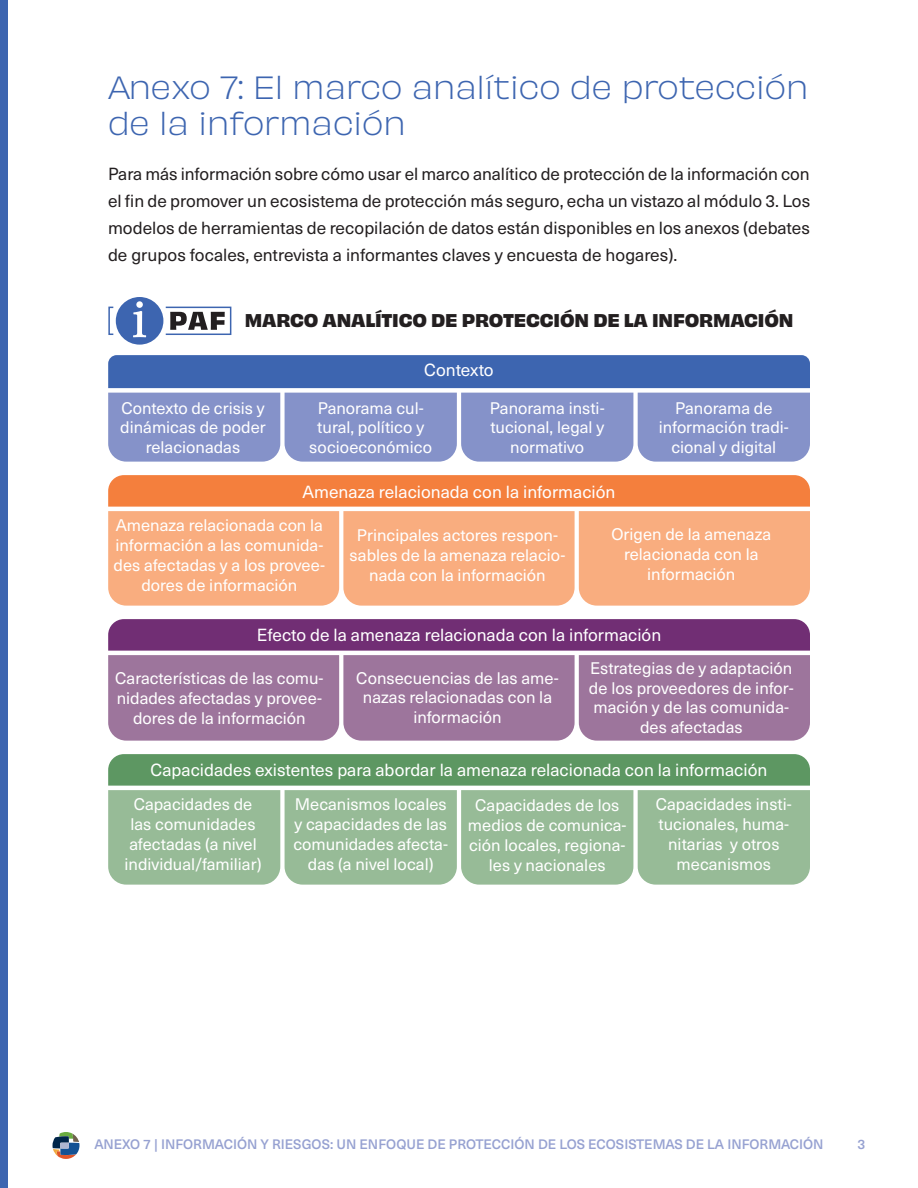
<style>
.page{position:relative;width:918px;height:1188px;background:#fff}
.page>*{position:absolute;margin:0;border:0;box-sizing:border-box;transform-origin:0 0}
.t1{font:30px/36px "Obviously Lght";color:#3d65b0}
.body{font:17.25px/27px "Neue Haas Unica W1 G";color:#231f20;text-align:justify}
.body-2{font:17.25px "Neue Haas Unica W1 G";color:#fff}
.t2{font:700 17.25px "Obviously";letter-spacing:-.01em;color:#231f20}
.body-3{font:16.5px/19.8px "Neue Haas Unica W1 G";color:#fff;text-align:center}
.pg_title_small{font:500 13.5px "Neue Haas Unica W1 G";color:#96a1d1}
</style>
<div class="page">
<svg style="left:52px;top:1132px;width:28px;height:27px"></svg>
<svg style="left:108px;top:475px;width:702px;height:131px;background:#f8a675"></svg>
<svg style="left:108px;top:619px;width:702px;height:122px;background:#976a97"></svg>
<svg style="left:108px;top:754px;width:702px;height:131px;background:#8fb690"></svg>
<svg style="left:108px;top:355px;width:702px;height:107px;background:#768ac4"></svg>
<svg style="left:170px;top:312px;width:55px;height:18px"></svg>
<div style="left:165px;top:307px;width:66px;height:28px;border:2px solid #3d65b0"></div>
<div style="left:116px;top:297px;width:47px;height:48px;background:#3d65b0;border-radius:50%"></div>
<svg style="left:133px;top:301px;width:13px;height:36px"></svg>
<div style="left:108px;top:307px;width:6px;height:28px;border:2px solid #3d65b0"></div>
<div style="left:0;top:0;width:8px;height:1188px;background:#3d65b0"></div>
<h2 class="t1" style="left:108px;top:67px;width:702px">Anexo 7: El marco analítico de protección de la información</h2>
<p class="body" style="left:108px;top:159px;width:704px">Para más información sobre cómo usar el marco analítico de protección de la información con el fin de promover un ecosistema de protección más seguro, echa un vistazo al módulo 3. Los modelos de herramientas de recopilación de datos están disponibles en los anexos (debates de grupos focales, entrevista a informantes claves y encuesta de hogares).</p>
<h4 class="t2" style="left:245px;top:306px;width:550px">MARCO ANALÍTICO DE PROTECCIÓN DE LA INFORMACIÓN</h4>
<p class="body-2" style="left:424px;top:357px;width:71px">Contexto</p>
<p class="body-3" style="left:120px;top:397px;width:147px">Contexto de crisis y dinámicas de poder relacionadas</p>
<p class="body-3" style="left:309px;top:397px;width:124px">Panorama cul&shy;tural, político y socioeconómico</p>
<p class="body-3" style="left:490px;top:397px;width:116px">Panorama insti&shy;tucional, legal y normativo</p>
<p class="body-3" style="left:659px;top:397px;width:132px">Panorama de información tradi&shy;cional y digital</p>
<p class="body-2" style="left:303px;top:479px;width:314px">Amenaza relacionada con la información</p>
<p class="body-3" style="left:114px;top:515px;width:213px">Amenaza relacionada con la información a las comunida&shy;des afectadas y a los provee&shy;dores de información</p>
<p class="body-3" style="left:350px;top:524px;width:218px">Principales actores respon&shy;sables de la amenaza relacio&shy;nada con la información</p>
<p class="body-3" style="left:612px;top:524px;width:161px">Origen de la amenaza relacionada con la información</p>
<p class="body-2" style="left:257px;top:623px;width:406px">Efecto de la amenaza relacionada con la información</p>
<p class="body-3" style="left:115px;top:668px;width:210px">Características de las comu&shy;nidades afectadas y provee&shy;dores de la información</p>
<p class="body-3" style="left:356px;top:667px;width:204px">Consecuencias de las ame&shy;nazas relacionadas con la información</p>
<p class="body-3" style="left:589px;top:657px;width:206px">Estrategias de y adaptación de los proveedores de infor&shy;mación y de las comunida&shy;des afectadas</p>
<p class="body-2" style="left:151px;top:757px;width:618px">Capacidades existentes para abordar la amenaza relacionada con la información</p>
<p class="body-3" style="left:125px;top:794px;width:138px">Capacidades de las comunidades afectadas (a nivel individual/familiar)</p>
<p class="body-3" style="left:293px;top:794px;width:156px">Mecanismos locales y capacidades de las comunidades afecta&shy;das (a nivel local)</p>
<p class="body-3" style="left:468px;top:794px;width:160px">Capacidades de los medios de comunica&shy;ción locales, regiona&shy;les y nacionales</p>
<p class="body-3" style="left:656px;top:794px;width:138px">Capacidades insti&shy;tucionales, huma&shy;nitarias y otros mecanismos</p>
<p class="pg_title_small" style="left:94px;top:1134px;width:731px">ANEXO 7 | INFORMACIÓN Y RIESGOS: UN ENFOQUE DE PROTECCIÓN DE LOS ECOSISTEMAS DE LA INFORMACIÓN</p>
<p class="pg_title_small" style="left:858px;top:1134px;width:9px">3</p>
</div>
